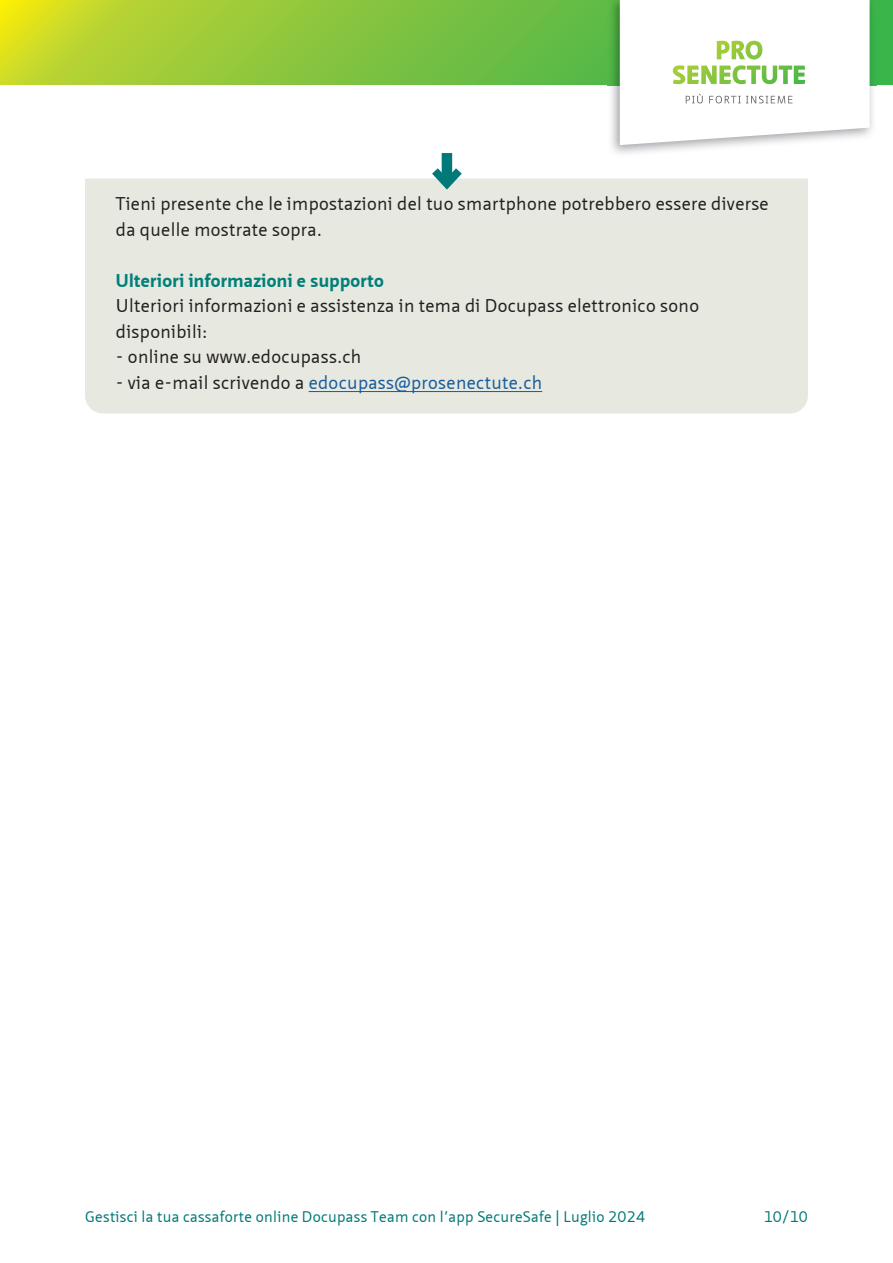
<style>
.page{position:relative;width:893px;height:1263px;background:#fff}
.page>*{position:absolute;margin:0;border:0;box-sizing:border-box;transform-origin:0 0}
.t1{font:18px/25.5px "Neue Sans Pro";letter-spacing:.02em;color:#231f20}
.t2{font:18px "Neue Sans Pro";letter-spacing:.02em;color:#175d9e}
.t3{font:700 18px "Neue Sans Pro";letter-spacing:.02em;color:#008079}
.t4{font:15px "Neue Sans Pro";letter-spacing:.02em;color:#007a78}
.s1{color:#231f20}
</style>
<div class="page">
<svg style="left:0;top:0;width:893px;height:85px;background:#8fc83a"></svg>
<img style="left:607px;top:0;width:269px;height:154px">
<svg style="left:620px;top:0;width:250px;height:145px"></svg>
<div style="left:85px;top:179px;width:723px;height:235px;background:#e7e8df"></div>
<hr style="left:309px;top:391px;width:233px;height:1px;background:#175d9e">
<div style="left:442px;top:153px;width:10px;height:31px;background:#007a78"></div>
<svg style="left:424px;top:160px;width:46px;height:35px"></svg>
<p class="t1" style="left:116px;top:191px;width:654px">Tieni presente che le impostazioni del tuo smartphone potrebbero essere diverse da quelle mostrate sopra.</p>
<p class="t3" style="left:116px;top:269px;width:269px">Ulteriori informazioni e supporto</p>
<p class="t1" style="left:116px;top:293px;width:585px">Ulteriori informazioni e assistenza in tema di Docupass elettronico sono disponibili:</p>
<p class="t1" style="left:116px;top:344px;width:247px">- online su www.edocupass.ch</p>
<p class="t2" style="left:116px;top:371px;width:428px"><span class="s1">- via e-mail scrivendo a</span> edocupass@prosenectute.ch</p>
<p class="t4" style="left:85px;top:1207px;width:562px">Gestisci la tua cassaforte online Docupass Team con l’app SecureSafe | Luglio 2024</p>
<p class="t4" style="left:764px;top:1207px;width:46px">10/10</p>
</div>
